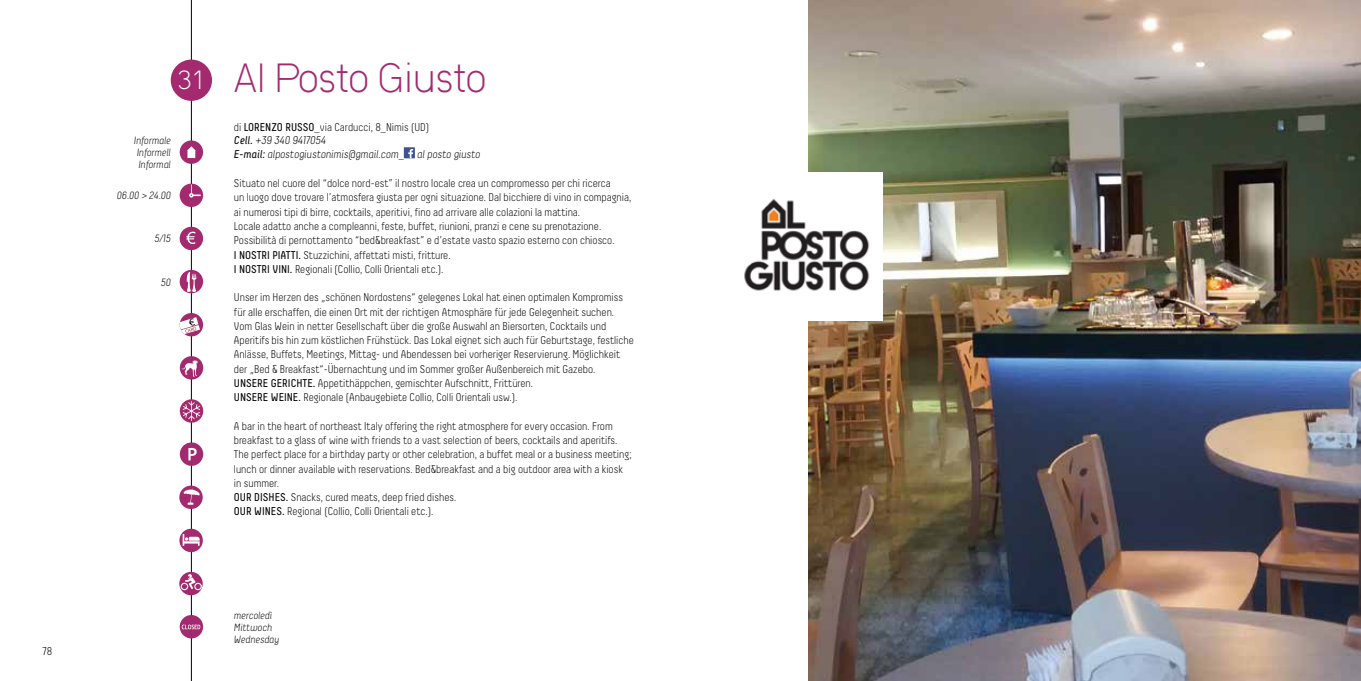
<style>
.page{position:relative;width:1361px;height:681px;background:#fff}
.page>*{position:absolute;margin:0;border:0;box-sizing:border-box;transform-origin:0 0}
.t1{font:300 37.5px "Kune";color:#a32a6f}
.t2{font:300 24px "Kune";color:#fff}
.t3{font:300 11.25px/14.2px "Decima";color:#000}
.t4{font:italic 300 11.25px/13.5px "Decima";color:#000}
.t5{font:italic 300 10.5px/12px "Decima";color:#000;text-align:justify}
.s1{font-style:normal}
.s2{font-weight:400;font-style:normal}
.s3{font-weight:400}
</style>
<div class="page">
<hr style="left:191px;top:0;width:1px;height:680px;background:#000">
<div style="left:180px;top:356px;width:23px;height:23px;background:#a32a6f;border-radius:50%"></div>
<svg style="left:181px;top:360px;width:17px;height:16px"></svg>
<div style="left:180px;top:442px;width:23px;height:23px;background:#a32a6f;border-radius:50%"></div>
<svg style="left:188px;top:447px;width:9px;height:13px"></svg>
<svg style="left:180px;top:399px;width:23px;height:23px"></svg>
<svg style="left:183px;top:401px;width:17px;height:19px"></svg>
<div style="left:180px;top:183px;width:23px;height:24px;background:#a32a6f;border-radius:50%"></div>
<svg style="left:189px;top:184px;width:12px;height:13px"></svg>
<div style="left:180px;top:140px;width:23px;height:24px;background:#a32a6f;border-radius:50%"></div>
<svg style="left:187px;top:146px;width:9px;height:12px"></svg>
<div style="left:180px;top:227px;width:23px;height:23px;background:#a32a6f;border-radius:50%"></div>
<svg style="left:186px;top:231px;width:9px;height:13px"></svg>
<div style="left:180px;top:270px;width:23px;height:23px;background:#a32a6f;border-radius:50%"></div>
<svg style="left:187px;top:272px;width:9px;height:20px"></svg>
<div style="left:180px;top:313px;width:23px;height:23px;background:#a32a6f;border-radius:50%"></div>
<svg style="left:180px;top:317px;width:20px;height:17px"></svg>
<div style="left:171px;top:60px;width:41px;height:41px;background:#a32a6f;border-radius:50%"></div>
<svg style="left:180px;top:614px;width:23px;height:24px"></svg>
<svg style="left:182px;top:624px;width:18px;height:5px"></svg>
<svg style="left:179px;top:485px;width:24px;height:23px"></svg>
<svg style="left:184px;top:488px;width:16px;height:16px"></svg>
<div style="left:404px;top:147px;width:11px;height:11px;background:#3f5394"></div>
<svg style="left:408px;top:149px;width:5px;height:9px"></svg>
<svg style="left:179px;top:528px;width:24px;height:24px"></svg>
<svg style="left:183px;top:533px;width:17px;height:12px"></svg>
<img style="left:808px;top:0;width:553px;height:680px">
<div style="left:733px;top:172px;width:149px;height:149px;background:#fff"></div>
<img style="left:744px;top:199px;width:126px;height:92px">
<svg style="left:179px;top:571px;width:24px;height:24px"></svg>
<svg style="left:181px;top:573px;width:21px;height:17px"></svg>
<p class="t3" style="left:43px;top:644px;width:11px">78</p>
<h2 class="t2" style="left:178px;top:61px;width:28px">31</h2>
<p class="t5" style="left:134px;top:134px;width:38px">Informale Informell Informal</p>
<p class="t5" style="left:117px;top:189px;width:55px">06.00 &gt; 24.00</p>
<p class="t5" style="left:154px;top:232px;width:18px">5/15</p>
<p class="t5" style="left:161px;top:276px;width:12px">50</p>
<h1 class="t1" style="left:234px;top:48px;width:254px">Al Posto Giusto</h1>
<p class="t4" style="left:234px;top:120px;width:248px"><span class="s1">di</span> <span class="s2">LORENZO RUSSO</span><span class="s1">_via Carducci, 8_Nimis (UD)<br></span><span class="s3">Cell.</span> +39 340 9417054<br><span class="s3">E-mail:</span> alpostogiustonimis@gmail.com_ al posto giusto</p>
<p class="t3" style="left:234px;top:176px;width:399px">Situato nel cuore del “dolce nord-est” il nostro locale crea un compromesso per chi ricerca<br>un luogo dove trovare l’atmosfera giusta per ogni situazione. Dal bicchiere di vino in compagnia, ai numerosi tipi di birre, cocktails, aperitivi, fino ad arrivare alle colazioni la mattina.<br>Locale adatto anche a compleanni, feste, buffet, riunioni, pranzi e cene su prenotazione.<br>Possibilità di pernottamento “bed&amp;breakfast” e d’estate vasto spazio esterno con chiosco.<br><span class="s3">I NOSTRI PIATTI.</span> Stuzzichini, affettati misti, fritture.<br><span class="s3">I NOSTRI VINI.</span> Regionali (Collio, Colli Orientali etc.).</p>
<p class="t3" style="left:234px;top:290px;width:401px">Unser im Herzen des „schönen Nordostens“ gelegenes Lokal hat einen optimalen Kompromiss für alle erschaffen, die einen Ort mit der richtigen Atmosphäre für jede Gelegenheit suchen.<br>Vom Glas Wein in netter Gesellschaft über die große Auswahl an Biersorten, Cocktails und Aperitifs bis hin zum köstlichen Frühstück. Das Lokal eignet sich auch für Geburtstage, festliche Anlässe, Buffets, Meetings, Mittag- und Abendessen bei vorheriger Reservierung. Möglichkeit der „Bed &amp; Breakfast“-Übernachtung und im Sommer großer Außenbereich mit Gazebo.<br><span class="s3">UNSERE GERICHTE.</span> Appetithäppchen, gemischter Aufschnitt, Frittüren.<br><span class="s3">UNSERE WEINE.</span> Regionale (Anbaugebiete Collio, Colli Orientali usw.).</p>
<p class="t3" style="left:234px;top:418px;width:399px">A bar in the heart of northeast Italy offering the right atmosphere for every occasion. From breakfast to a glass of wine with friends to a vast selection of beers, cocktails and aperitifs.<br>The perfect place for a birthday party or other celebration, a buffet meal or a business meeting; lunch or dinner available with reservations. Bed&amp;breakfast and a big outdoor area with a kiosk in summer.<br><span class="s3">OUR DISHES.</span> Snacks, cured meats, deep fried dishes.<br><span class="s3">OUR WINES.</span> Regional (Collio, Colli Orientali etc.).</p>
<p class="t5" style="left:234px;top:608px;width:47px;text-align:left">mercoledì<br>Mittwoch<br>Wednesday</p>
</div>
